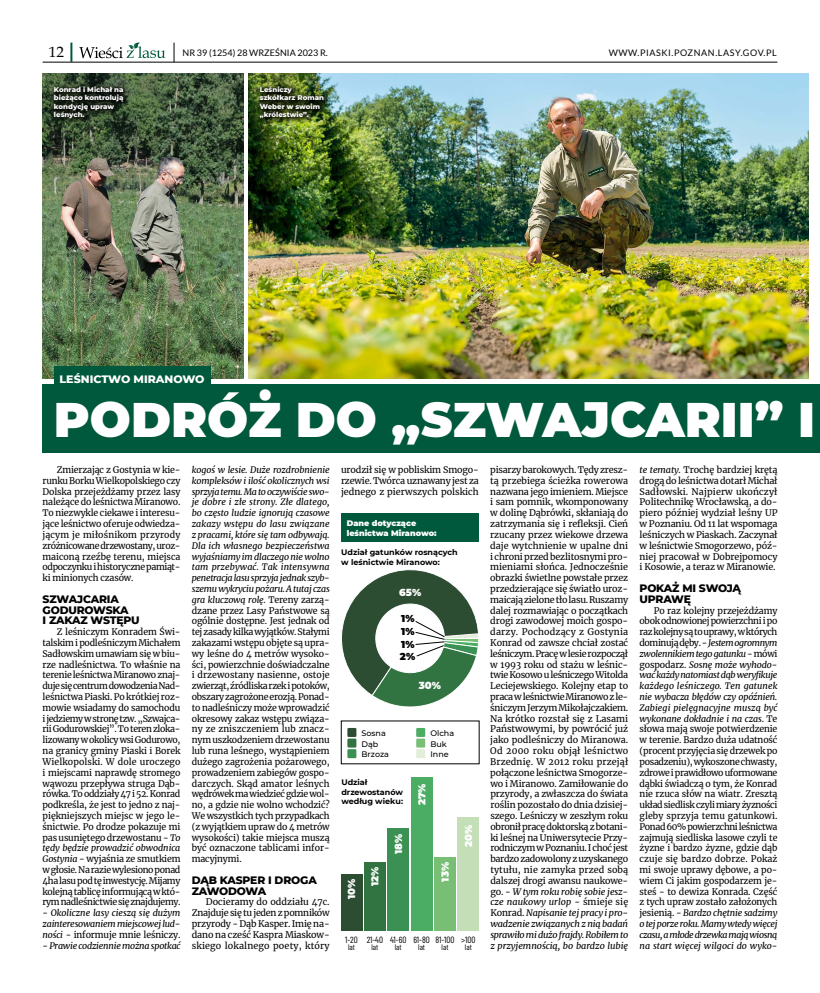
<style>
.page{position:relative;width:820px;height:993px;background:#fff}
.page>*{position:absolute;margin:0;border:0;box-sizing:border-box;transform-origin:0 0}
.t1{font:900 48.4px "Montserrat";color:#fff}
.t2{font:15px "Book Antiqua";color:#000}
.t3{font:800 11px/10.8px "Montserrat";letter-spacing:-.015em;color:#000}
.t4{font:800 11px "Montserrat";color:#fff}
.t5{font:900 10px "Montserrat";color:#fff}
.t6{font:900 10px/13.1px "Montserrat";color:#000}
.t7{font:9px/10.8px "Merriweather";letter-spacing:-.015em;color:#000;text-align:justify}
.t8{font:italic 9px/10.8px "Merriweather";letter-spacing:-.025em;color:#000;text-align:justify}
.t9{font:9px "Lato";letter-spacing:.065em;color:#000}
.t10{font:9px "Barlow Condensed";color:#000}
.t11{font:9px "Lato";color:#000}
.t12{font:700 8px/9.6px "Montserrat";color:#000}
.t13{font:900 8px/9.6px "Montserrat";color:#fff}
.t14{font:500 8px/10.6px "Montserrat";color:#000}
.t15{font:8px "Barlow Condensed";color:#000}
.t16{font:800 7px/8.4px "Montserrat";color:#fff}
.s1{font-style:italic}
.s2{font-style:normal}
</style>
<div class="page">
<hr style="left:43px;top:62px;width:734px;height:1px;background:#000">
<svg style="left:174px;top:43px;width:1px;height:19px"></svg>
<svg style="left:70px;top:43px;width:2px;height:19px"></svg>
<svg style="left:79px;top:42px;width:86px;height:16px"></svg>
<div style="left:43px;top:384px;width:776px;height:68px;background:#00593c"></div>
<img style="left:248px;top:73px;width:560px;height:305px">
<img style="left:43px;top:73px;width:200px;height:305px">
<div style="left:255px;top:81px;width:75px;height:44px;background:#000;opacity:.85"></div>
<div style="left:49px;top:81px;width:81px;height:45px;background:#000;opacity:.85"></div>
<div style="left:54px;top:366px;width:156px;height:22px;background:#00593c"></div>
<div style="left:457px;top:817px;width:21px;height:113px;background:#c4dfb8"></div>
<div style="left:434px;top:856px;width:21px;height:74px;background:#78bf75"></div>
<div style="left:411px;top:777px;width:21px;height:153px;background:#4bac63"></div>
<div style="left:387px;top:828px;width:21px;height:102px;background:#3b9053"></div>
<div style="left:364px;top:862px;width:21px;height:68px;background:#317442"></div>
<div style="left:341px;top:873px;width:21px;height:57px;background:#2d4d32"></div>
<div style="left:341px;top:513px;width:137px;height:28px;background:#00593c"></div>
<svg style="left:340px;top:569px;width:139px;height:196px"></svg>
<h2 class="t2" style="left:49px;top:41px;width:16px">12</h2>
<p class="t11" style="left:182px;top:47px;width:147px">NR 39 (1254) 28 WRZEŚNIA 2023 R.</p>
<p class="t9" style="left:608px;top:47px;width:169px">WWW.PIASKI.POZNAN.LASY.GOV.PL</p>
<p class="t16" style="left:54px;top:85px;width:71px">Konrad i Michał na bieżąco kontrolują kondycję upraw leśnych.</p>
<p class="t16" style="left:260px;top:85px;width:66px">Leśniczy szkółkarz Roman<br>Weber w swoim „królestwie”.</p>
<p class="t4" style="left:60px;top:370px;width:146px">LEŚNICTWO MIRANOWO</p>
<h1 class="t1" style="left:54px;top:383px;width:762px">PODRÓŻ DO „SZWAJCARII” I</h1>
<p class="t7" style="left:43px;top:464px;width:139px;text-indent:14px">Zmierzając z Gostynia w kie&shy;runku Borku Wielkopolskiego czy Dolska przejeżdżamy przez lasy należące do leśnictwa Miranowo.<br>To niezwykle ciekawe i interesu&shy;jące leśnictwo oferuje odwiedza&shy;jącym je miłośnikom przyrody zróżnicowanedrzewostany,uroz&shy;maiconą rzeźbę terenu, miejsca odpoczynkui historycznepamiąt&shy;ki minionych czasów.</p>
<p class="t3" style="left:43px;top:592px;width:98px">SZWAJCARIA<br>GODUROWSKA<br>I ZAKAZ WSTĘPU</p>
<p class="t7" style="left:43px;top:626px;width:139px;text-indent:14px">Z leśniczym Konradem Świ&shy;talskim i podleśniczym Michałem Sadłowskim umawiam się w biu&shy;rze nadleśnictwa. To właśnie na terenie leśnictwa Miranowo znaj&shy;dujesięcentrumdowodzeniaNad&shy;leśnictwa Piaski. Po krótkiej roz&shy;mowie wsiadamy do samochodu i jedziemyw stronętzw.„Szwajca&shy;rii Godurowskiej”. To terenzloka&shy;lizowany w okolicy wsiGodurowo, na granicy gminy Piaski i Borek Wielkopolski. W dole uroczego i miejscami naprawdę stromego wąwozu przepływa struga Dąb&shy;rówka. To oddziały47 i 52. Konrad podkreśla, że jest to jedno z naj&shy;piękniejszych miejsc w jego le&shy;śnictwie. Po drodze pokazuje mi pas usuniętego drzewostanu - <span class="s1">To tędy będzie prowadzić obwodnica Gostynia</span> - wyjaśnia ze smutkiem w głosie.Naraziewylesionoponad 4halasupodtęinwestycję.Mijamy kolejnątablicęinformującąw któ&shy;rymnadleśnictwiesięznajdujemy.</p>
<p class="t8" style="left:43px;top:907px;width:139px"><span class="s2">-</span> Okoliczne lasy cieszą się dużym zainteresowaniem miejscowej lud&shy;ności <span class="s2">- informuje mnie leśniczy.</span></p>
<p class="t8" style="left:43px;top:939px;width:139px">- Prawie codziennie można spotkać</p>
<p class="t7" style="left:192px;top:464px;width:139px"><span class="s1">kogoś w lesie. Duże rozdrobnienie kompleksów i ilość okolicznych wsi sprzyja temu. Ma to oczywiście swo&shy;je dobre i złe strony. Złe dlatego, bo często ludzie ignorują czasowe zakazy wstępu do lasu związane z pracami, które się tam odbywają.<br>Dla ich własnego bezpieczeństwa wyjaśniamy im dlaczego nie wolno tam przebywać. Tak intensywna penetracja lasu sprzyja jednak szyb&shy;szemu wykryciu pożaru. A tutaj czas gra kluczową rolę.</span> Tereny zarzą&shy;dzane przez Lasy Państwowe są ogólnie dostępne. Jest jednak od tej zasady kilka wyjątków.Stałymi zakazami wstępu objęte są upra&shy;wy leśne do 4 metrów wysoko&shy;ści, powierzchnie doświadczalne i drzewostany nasienne, ostoje zwierząt,źródliskarzeki potoków, obszary zagrożone erozją. Ponad&shy;to nadleśniczy może wprowadzić okresowy zakaz wstępu związa&shy;ny ze zniszczeniem lub znacz&shy;nym uszkodzeniem drzewostanu lub runa leśnego, wystąpieniem dużego zagrożenia pożarowego, prowadzeniem zabiegów gospo&shy;darczych. Skąd amator leśnych wędrówekmawiedziećgdziewol&shy;no, a gdzie nie wolno wchodzić?<br>We wszystkich tych przypadkach (z wyjątkiem upraw do 4 metrów wysokości) takie miejsca muszą być oznaczone tablicami infor&shy;macyjnymi.</p>
<p class="t3" style="left:192px;top:873px;width:126px">DĄB KASPER I DROGA<br>ZAWODOWA</p>
<p class="t7" style="left:192px;top:896px;width:139px;text-indent:14px">Docieramy do oddziału 47c.<br>Znajduje się tu jeden z pomników przyrody - Dąb Kasper. Imię na&shy;dano na cześć Kaspra Miaskow&shy;skiego lokalnego poety, który</p>
<p class="t7" style="left:341px;top:464px;width:139px">urodził się w pobliskim Smogo&shy;rzewie. Twórca uznawany jest za jednego z pierwszych polskich</p>
<p class="t7" style="left:490px;top:464px;width:139px">pisarzy barokowych. Tędy zresz&shy;tą przebiega ścieżka rowerowa nazwana jego imieniem. Miejsce i sam pomnik, wkomponowany w dolinę Dąbrówki, skłaniają do zatrzymania się i refleksji. Cień rzucany przez wiekowe drzewa daje wytchnienie w upalne dni i chroni przed bezlitosnymi pro&shy;mieniami słońca. Jednocześnie obrazki świetlne powstałe przez przedzierające się światło uroz&shy;maicajązielone tło lasu.Ruszamy dalej rozmawiając o początkach drogi zawodowej moich gospo&shy;darzy. Pochodzący z Gostynia Konrad od zawsze chciał zostać leśniczym.Pracęw lesierozpoczął w 1993 roku od stażu w leśnic&shy;twieKosowou leśniczego Witolda Leciejewskiego. Kolejny etap to pracaw leśnictwieMiranowoz le&shy;śniczym Jerzym Mikołajczakiem.<br>Na krótko rozstał się z Lasami Państwowymi, by powrócić już jako podleśniczy do Miranowa.<br>Od 2000 roku objął leśnictwo Brzednię. W 2012 roku przejął połączone leśnictwa Smogorze&shy;wo i Miranowo. Zamiłowanie do przyrody, a zwłaszcza do świata roślin pozostało do dnia dzisiej&shy;szego. Leśniczy w zeszłym roku obronił pracę doktorskąz botani&shy;ki leśnej na Uniwersytecie Przy&shy;rodniczymw Poznaniu. I choćjest bardzo zadowolonyz uzyskanego tytułu, nie zamyka przed sobą dalszej drogi awansu naukowe&shy;go. - <span class="s1">W tym roku robię sobie jesz&shy;cze naukowy urlop</span> - śmieje się Konrad. <span class="s1">Napisanie tej pracy i pro&shy;wadzenie związanych z nią badań sprawiło mi dużo frajdy. Robiłem to z przyjemnością, bo bardzo lubię</span></p>
<p class="t7" style="left:639px;top:464px;width:139px"><span class="s1">te tematy.</span> Trochę bardziej krętą drogą do leśnictwa dotarł Michał Sadłowski. Najpierw ukończył Politechnikę Wrocławską, a do&shy;piero później wydział leśny UP w Poznaniu. Od 11 lat wspomaga leśniczych w Piaskach. Zaczynał w leśnictwie Smogorzewo, póź&shy;niej pracował w Dobrejpomocy i Kosowie, a teraz w Miranowie.</p>
<p class="t13" style="left:346px;top:518px;width:91px">Dane dotyczące leśnictwa Miranowo:</p>
<p class="t12" style="left:341px;top:547px;width:118px">Udział gatunków rosnących w leśnictwie Miranowo:</p>
<p class="t3" style="left:639px;top:582px;width:103px">POKAŻ MI SWOJĄ<br>UPRAWĘ</p>
<p class="t7" style="left:639px;top:604px;width:139px;text-indent:14px">Po raz kolejny przejeżdżamy obok odnowionej powierzchnii po razkolejnysątouprawy,w których dominujądęby.- <span class="s1">Jestem ogromnym zwolennikiem tego gatunku</span>- mówi gospodarz. <span class="s1">Sosnę może wyhodo&shy;wać każdy natomiast dąb weryfikuje każdego leśniczego. Ten gatunek nie wybacza błędów czy opóźnień.<br>Zabiegi pielęgnacyjne muszą być wykonane dokładnie i na czas</span>. Te słowa mają swoje potwierdzenie w terenie. Bardzo duża udatność (procent przyjęcia się drzewek po posadzeniu),wykoszonechwasty, zdrowei prawidłowo uformowane dąbki świadczą o tym, że Konrad nie rzuca słów na wiatr. Zresztą układ siedlisk czyli miary żyzności gleby sprzyja temu gatunkowi.<br>Ponad60%powierzchnileśnictwa zajmują siedliska lasowe czyli te żyzne i bardzo żyzne, gdzie dąb czuje się bardzo dobrze. Pokaż mi swoje uprawy dębowe, a po&shy;wiem Ci jakim gospodarzem je&shy;steś - to dewiza Konrada. Część z tych upraw zostało założonych jesienią. - <span class="s1">Bardzo chętnie sadzimy o tej porze roku. Mamy wtedy więcej czasu, a młode drzewka mają wiosną na start więcej wilgoci do wyko-</span></p>
<p class="t5" style="left:399px;top:585px;width:23px">65%</p>
<p class="t6" style="left:401px;top:611px;width:15px">1%<br>1%</p>
<p class="t6" style="left:400px;top:648px;width:17px">2%</p>
<p class="t6" style="left:401px;top:636px;width:15px">1%</p>
<p class="t5" style="left:418px;top:678px;width:24px">30%</p>
<p class="t14" style="left:361px;top:727px;width:29px">Sosna<br>Dąb<br>Brzoza</p>
<p class="t14" style="left:430px;top:727px;width:25px">Olcha<br>Buk<br>Inne</p>
<p class="t12" style="left:341px;top:776px;width:63px">Udział drzewostanów według wieku:</p>
<p class="t5" style="left:414px;top:805px;width:23px;rotate:-90deg">27%</p>
<p class="t5" style="left:461px;top:846px;width:24px;rotate:-90deg">20%</p>
<p class="t5" style="left:391px;top:853px;width:22px;rotate:-90deg">18%</p>
<p class="t5" style="left:437px;top:881px;width:21px;rotate:-90deg">13%</p>
<p class="t5" style="left:367px;top:885px;width:21px;rotate:-90deg">12%</p>
<p class="t5" style="left:344px;top:899px;width:22px;rotate:-90deg">10%</p>
<p class="t10" style="left:345px;top:932px;width:14px">1-20</p>
<p class="t15" style="left:348px;top:941px;width:8px">lat</p>
<p class="t10" style="left:367px;top:932px;width:18px">21-40</p>
<p class="t15" style="left:371px;top:941px;width:8px">lat</p>
<p class="t10" style="left:390px;top:932px;width:18px">41-60</p>
<p class="t15" style="left:394px;top:941px;width:8px">lat</p>
<p class="t10" style="left:413px;top:932px;width:18px">61-80</p>
<p class="t15" style="left:418px;top:941px;width:8px">lat</p>
<p class="t10" style="left:435px;top:932px;width:20px">81-100</p>
<p class="t15" style="left:441px;top:941px;width:8px">lat</p>
<p class="t10" style="left:461px;top:932px;width:16px">&gt;100</p>
<p class="t15" style="left:465px;top:941px;width:8px">lat</p>
</div>
